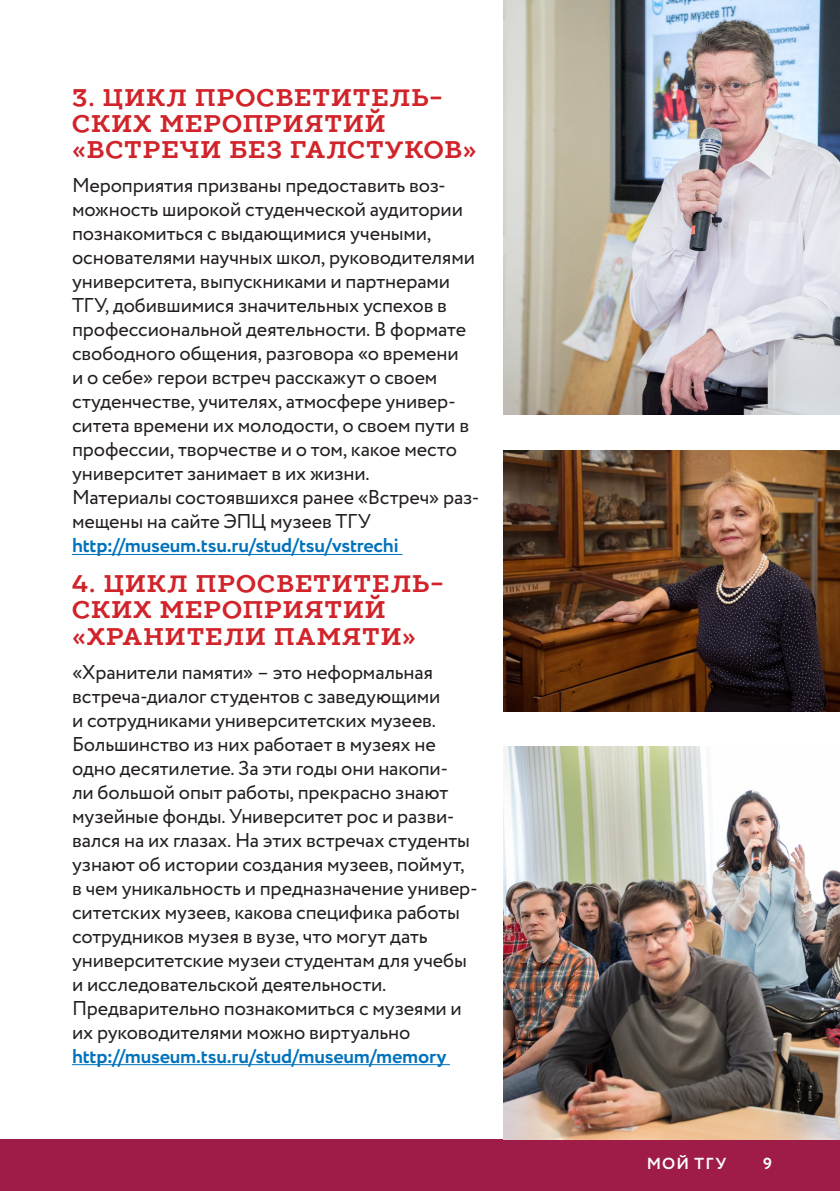
<style>
.page{position:relative;width:840px;height:1191px;background:#fff}
.page>*{position:absolute;margin:0;border:0;box-sizing:border-box;transform-origin:0 0}
.Paragraph_Style_6{font:700 24px/26px "TT Slabs";letter-spacing:.04em;color:#d1232a}
.Paragraph_Style_1{font:20px/24px "Circe";letter-spacing:-.01em;color:#231f20}
.t1{font:700 16px "Circe";letter-spacing:.075em;color:#fff}
.s1{font-weight:700;color:#0072bc}
</style>
<div class="page">
<div style="left:0;top:1140px;width:839px;height:51px;background:#9e1c47"></div>
<hr style="left:72px;top:554px;width:330px;height:1px;background:#0072bc">
<hr style="left:72px;top:1064px;width:378px;height:1px;background:#0072bc">
<img style="left:503px;top:746px;width:336px;height:394px">
<img style="left:503px;top:451px;width:336px;height:260px">
<img style="left:503px;top:0;width:336px;height:415px">
<p class="Paragraph_Style_6" style="left:72px;top:85px;width:406px">3. ЦИКЛ ПРОСВЕТИТЕЛЬ-<br>СКИХ МЕРОПРИЯТИЙ «ВСТРЕЧИ БЕЗ ГАЛСТУКОВ»</p>
<p class="Paragraph_Style_1" style="left:72px;top:174px;width:404px">Мероприятия призваны предоставить воз&shy;можность широкой студенческой аудитории познакомиться с выдающимися учеными, основателями научных школ, руководителями университета, выпускниками и партнерами ТГУ, добившимися значительных успехов в профессиональной деятельности. В формате свободного общения, разговора «о времени и о себе» герои встреч расскажут о своем студенчестве, учителях, атмосфере универ&shy;ситета времени их молодости, о своем пути в профессии, творчестве и о том, какое место университет занимает в их жизни.</p>
<p class="Paragraph_Style_1" style="left:72px;top:486px;width:409px">Материалы состоявшихся ранее «Встреч» раз&shy;мещены на сайте ЭПЦ музеев ТГУ <span class="s1">http://museum.tsu.ru/stud/tsu/vstrechi</span></p>
<p class="Paragraph_Style_6" style="left:72px;top:571px;width:372px">4. ЦИКЛ ПРОСВЕТИТЕЛЬ-<br>СКИХ МЕРОПРИЯТИЙ «ХРАНИТЕЛИ ПАМЯТИ»</p>
<p class="Paragraph_Style_1" style="left:72px;top:660px;width:407px">«Хранители памяти» – это неформальная встреча-диалог студентов с заведующими<br>и сотрудниками университетских музеев.<br>Большинство из них работает в музеях не одно десятилетие. За эти годы они накопи-<br>ли большой опыт работы, прекрасно знают музейные фонды. Университет рос и разви&shy;вался на их глазах. На этих встречах студенты узнают об истории создания музеев, поймут, в чем уникальность и предназначение универ&shy;ситетских музеев, какова специфика работы сотрудников музея в вузе, что могут дать университетские музеи студентам для учебы и исследовательской деятельности.</p>
<p class="Paragraph_Style_1" style="left:72px;top:996px;width:391px">Предварительно познакомиться с музеями и их руководителями можно виртуально <span class="s1">http://museum.tsu.ru/stud/museum/memory</span></p>
<p class="t1" style="left:646px;top:1152px;width:81px">МОЙ ТГУ</p>
<p class="t1" style="left:762px;top:1152px;width:10px">9</p>
</div>
